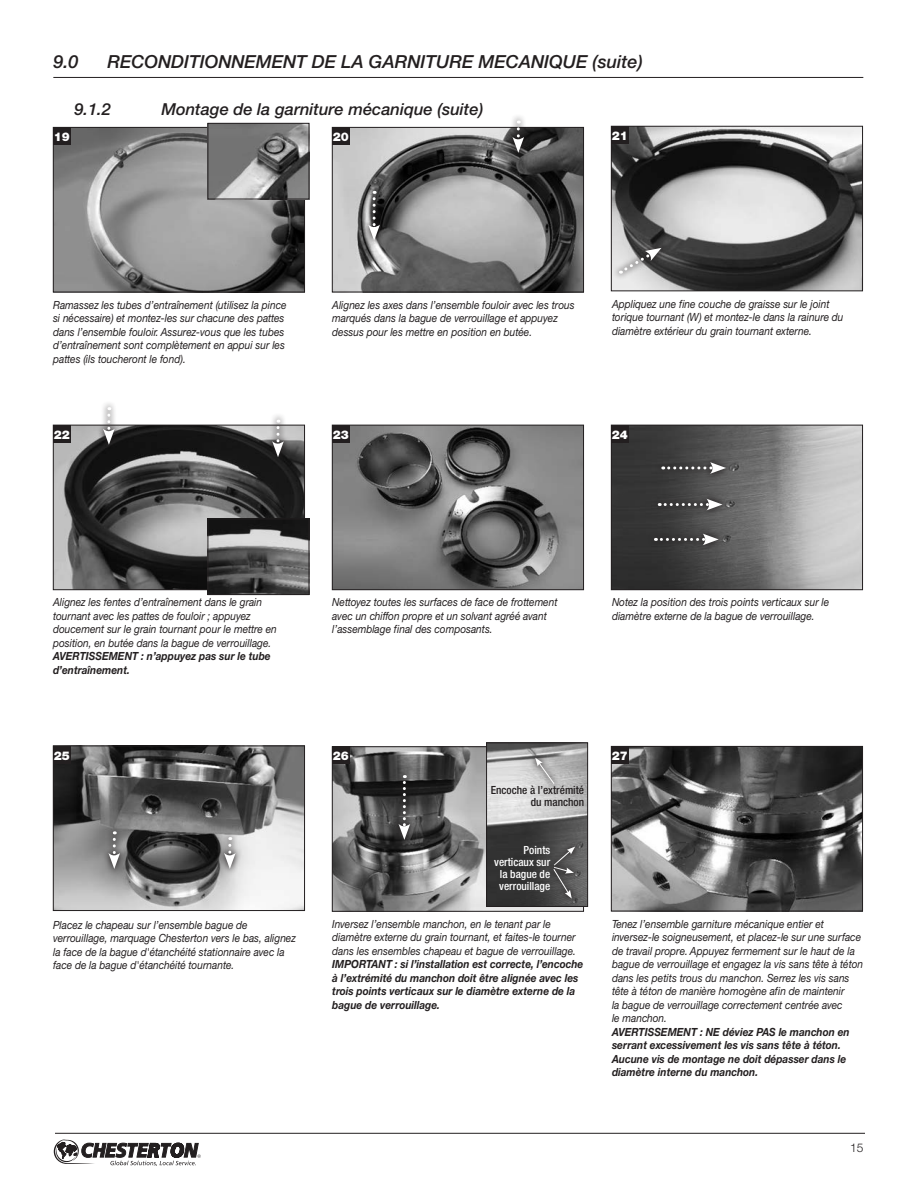
<style>
.page{position:relative;width:918px;height:1188px;background:#fff}
.page>*{position:absolute;margin:0;border:0;box-sizing:border-box;transform-origin:0 0}
.t1{font:italic 500 18px "Helvetica Neue";color:#231f20}
.t2{font:italic 500 16.5px "Helvetica Neue";color:#231f20}
.t3{font:900 12px "Helvetica Neue CE";color:#fff}
.t4{font:300 12px "Helvetica Neue CE";color:#231f20}
.t5{font:italic 11.25px/13.5px "Helvetica Neue CE";color:#231f20;scale:.9 1}
.t6{font:italic 700 11.25px/13.5px "Helvetica Neue CE";color:#231f20;scale:.9 1}
.t7{font:500 condensed 11.25px/12px "Helvetica Neue";color:#fff;text-align:right}
.t8{font:500 condensed 11.25px/12px "Helvetica Neue";color:#231f20;text-align:right}
</style>
<div class="page">
<svg style="left:54px;top:1139px;width:147px;height:27px"></svg>
<hr style="left:55px;top:1133px;width:810px;height:1px;background:#231f20">
<hr style="left:53px;top:77px;width:810px;height:1px;background:#231f20">
<img style="left:55px;top:748px;width:248px;height:161px">
<div style="left:53px;top:746px;width:252px;height:165px;border:1px solid #231f20"></div>
<div style="left:53px;top:746px;width:18px;height:18px;background:#231f20"></div>
<img style="left:613px;top:427px;width:248px;height:161px">
<div style="left:611px;top:425px;width:252px;height:165px;border:1px solid #231f20"></div>
<img style="left:613px;top:748px;width:248px;height:161px">
<div style="left:611px;top:746px;width:252px;height:165px;border:1px solid #231f20"></div>
<div style="left:611px;top:425px;width:18px;height:18px;background:#231f20"></div>
<div style="left:611px;top:746px;width:18px;height:18px;background:#231f20"></div>
<img style="left:334px;top:129px;width:248px;height:161px">
<div style="left:332px;top:127px;width:252px;height:165px;border:1px solid #231f20"></div>
<div style="left:332px;top:127px;width:18px;height:18px;background:#231f20"></div>
<img style="left:613px;top:128px;width:248px;height:161px">
<div style="left:611px;top:126px;width:252px;height:165px;border:1px solid #231f20"></div>
<div style="left:611px;top:126px;width:18px;height:18px;background:#231f20"></div>
<img style="left:55px;top:427px;width:248px;height:161px">
<div style="left:53px;top:425px;width:252px;height:165px;border:1px solid #231f20"></div>
<div style="left:53px;top:425px;width:18px;height:18px;background:#231f20"></div>
<img style="left:334px;top:427px;width:248px;height:161px">
<div style="left:332px;top:425px;width:252px;height:165px;border:1px solid #231f20"></div>
<img style="left:334px;top:748px;width:248px;height:162px">
<div style="left:332px;top:746px;width:252px;height:166px;border:1px solid #231f20"></div>
<div style="left:332px;top:425px;width:18px;height:18px;background:#231f20"></div>
<div style="left:332px;top:746px;width:18px;height:18px;background:#231f20"></div>
<img style="left:55px;top:129px;width:248px;height:161px">
<div style="left:53px;top:127px;width:252px;height:165px;border:1px solid #231f20"></div>
<div style="left:53px;top:127px;width:18px;height:18px;background:#231f20"></div>
<svg style="left:392px;top:768px;width:25px;height:78px"></svg>
<svg style="left:399px;top:775px;width:11px;height:65px"></svg>
<div style="left:655px;top:455px;width:77px;height:25px;background:linear-gradient(to right,#343434,#5d5c5d)"></div>
<svg style="left:663px;top:462px;width:63px;height:12px"></svg>
<svg style="left:651px;top:492px;width:78px;height:25px"></svg>
<svg style="left:659px;top:499px;width:64px;height:11px"></svg>
<div style="left:647px;top:527px;width:78px;height:25px;background:linear-gradient(to right,#2c2c2c,#565656)"></div>
<svg style="left:655px;top:534px;width:64px;height:11px"></svg>
<svg style="left:102px;top:825px;width:25px;height:50px"></svg>
<svg style="left:108px;top:831px;width:12px;height:38px"></svg>
<svg style="left:96px;top:403px;width:25px;height:48px"></svg>
<svg style="left:103px;top:407px;width:12px;height:38px"></svg>
<svg style="left:362px;top:184px;width:24px;height:63px"></svg>
<svg style="left:368px;top:191px;width:12px;height:50px"></svg>
<svg style="left:506px;top:116px;width:25px;height:43px"></svg>
<svg style="left:512px;top:121px;width:12px;height:32px"></svg>
<svg style="left:266px;top:415px;width:24px;height:48px"></svg>
<svg style="left:272px;top:420px;width:12px;height:37px"></svg>
<svg style="left:217px;top:830px;width:25px;height:45px"></svg>
<svg style="left:224px;top:837px;width:12px;height:32px"></svg>
<svg style="left:612px;top:241px;width:56px;height:39px"></svg>
<svg style="left:620px;top:248px;width:42px;height:26px"></svg>
<img style="left:210px;top:125px;width:97px;height:72px">
<div style="left:208px;top:123px;width:101px;height:76px;border:1px solid #231f20"></div>
<img style="left:210px;top:521px;width:97px;height:72px">
<div style="left:208px;top:519px;width:101px;height:76px;border:1px solid #231f20"></div>
<img style="left:488px;top:744px;width:98px;height:161px">
<div style="left:486px;top:742px;width:102px;height:165px;border:1px solid #231f20"></div>
<svg style="left:529px;top:752px;width:32px;height:38px"></svg>
<svg style="left:535px;top:758px;width:20px;height:27px"></svg>
<svg style="left:547px;top:840px;width:35px;height:32px"></svg>
<svg style="left:547px;top:860px;width:33px;height:20px"></svg>
<svg style="left:547px;top:862px;width:32px;height:43px"></svg>
<svg style="left:553px;top:847px;width:22px;height:52px"></svg>
<h1 class="t1" style="left:53px;top:51px;width:27px">9.0</h1>
<h1 class="t1" style="left:107px;top:51px;width:537px">RECONDITIONNEMENT DE LA GARNITURE MECANIQUE (suite)</h1>
<h2 class="t2" style="left:74px;top:99px;width:38px">9.1.2</h2>
<h2 class="t2" style="left:161px;top:99px;width:324px">Montage de la garniture mécanique (suite)</h2>
<p class="t3" style="left:54px;top:129px;width:18px">19</p>
<p class="t3" style="left:333px;top:129px;width:18px">20</p>
<p class="t3" style="left:612px;top:128px;width:18px">21</p>
<p class="t5" style="left:53px;top:298px;width:261px">Ramassez les tubes d’entraînement (utilisez la pince si nécessaire) et montez-les sur chacune des pattes dans l’ensemble fouloir. Assurez-vous que les tubes d’entraînement sont complètement en appui sur les pattes (ils toucheront le fond).</p>
<p class="t3" style="left:54px;top:427px;width:18px">22</p>
<p class="t5" style="left:332px;top:298px;width:271px">Alignez les axes dans l’ensemble fouloir avec les trous marqués dans la bague de verrouillage et appuyez dessus pour les mettre en position en butée.</p>
<p class="t3" style="left:333px;top:427px;width:18px">23</p>
<p class="t5" style="left:612px;top:297px;width:259px">Appliquez une fine couche de graisse sur le joint torique tournant (W) et montez-le dans la rainure du diamètre extérieur du grain tournant externe.</p>
<p class="t3" style="left:612px;top:427px;width:18px">24</p>
<p class="t5" style="left:53px;top:596px;width:250px">Alignez les fentes d’entraînement dans le grain tournant avec les pattes de fouloir ; appuyez doucement sur le grain tournant pour le mettre en position, en butée dans la bague de verrouillage.</p>
<p class="t6" style="left:53px;top:650px;width:243px">AVERTISSEMENT : n’appuyez pas sur le tube d’entraînement.</p>
<p class="t3" style="left:54px;top:748px;width:18px">25</p>
<p class="t5" style="left:53px;top:918px;width:271px">Placez le chapeau sur l’ensemble bague de verrouillage, marquage Chesterton vers le bas, alignez la face de la bague d'étanchéité stationnaire avec la face de la bague d'étanchéité tournante.</p>
<p class="t5" style="left:332px;top:596px;width:252px">Nettoyez toutes les surfaces de face de frottement avec un chiffon propre et un solvant agréé avant l’assemblage final des composants.</p>
<p class="t5" style="left:612px;top:596px;width:243px">Notez la position des trois points verticaux sur le diamètre externe de la bague de verrouillage.</p>
<p class="t3" style="left:333px;top:749px;width:18px">26</p>
<p class="t8" style="left:491px;top:784px;width:95px">Encoche à l’extrémité du manchon</p>
<p class="t7" style="left:494px;top:844px;width:58px">Points verticaux sur la bague de verrouillage</p>
<p class="t5" style="left:332px;top:917px;width:272px">Inversez l’ensemble manchon, en le tenant par le diamètre externe du grain tournant, et faites-le tourner dans les ensembles chapeau et bague de verrouillage.</p>
<p class="t6" style="left:332px;top:958px;width:281px">IMPORTANT : si l’installation est correcte, l’encoche à l’extrémité du manchon doit être alignée avec les trois points verticaux sur le diamètre externe de la bague de verrouillage.</p>
<p class="t3" style="left:612px;top:748px;width:18px">27</p>
<p class="t5" style="left:612px;top:917px;width:281px">Tenez l’ensemble garniture mécanique entier et inversez-le soigneusement, et placez-le sur une surface de travail propre. Appuyez fermement sur le haut de la bague de verrouillage et engagez la vis sans tête à téton dans les petits trous du manchon. Serrez les vis sans tête à téton de manière homogène afin de maintenir<br>la bague de verrouillage correctement centrée avec<br>le manchon.</p>
<p class="t6" style="left:612px;top:1025px;width:266px">AVERTISSEMENT : NE déviez PAS le manchon en serrant excessivement les vis sans tête à téton.<br>Aucune vis de montage ne doit dépasser dans le diamètre interne du manchon.</p>
<p class="t4" style="left:850px;top:1140px;width:15px">15</p>
</div>
